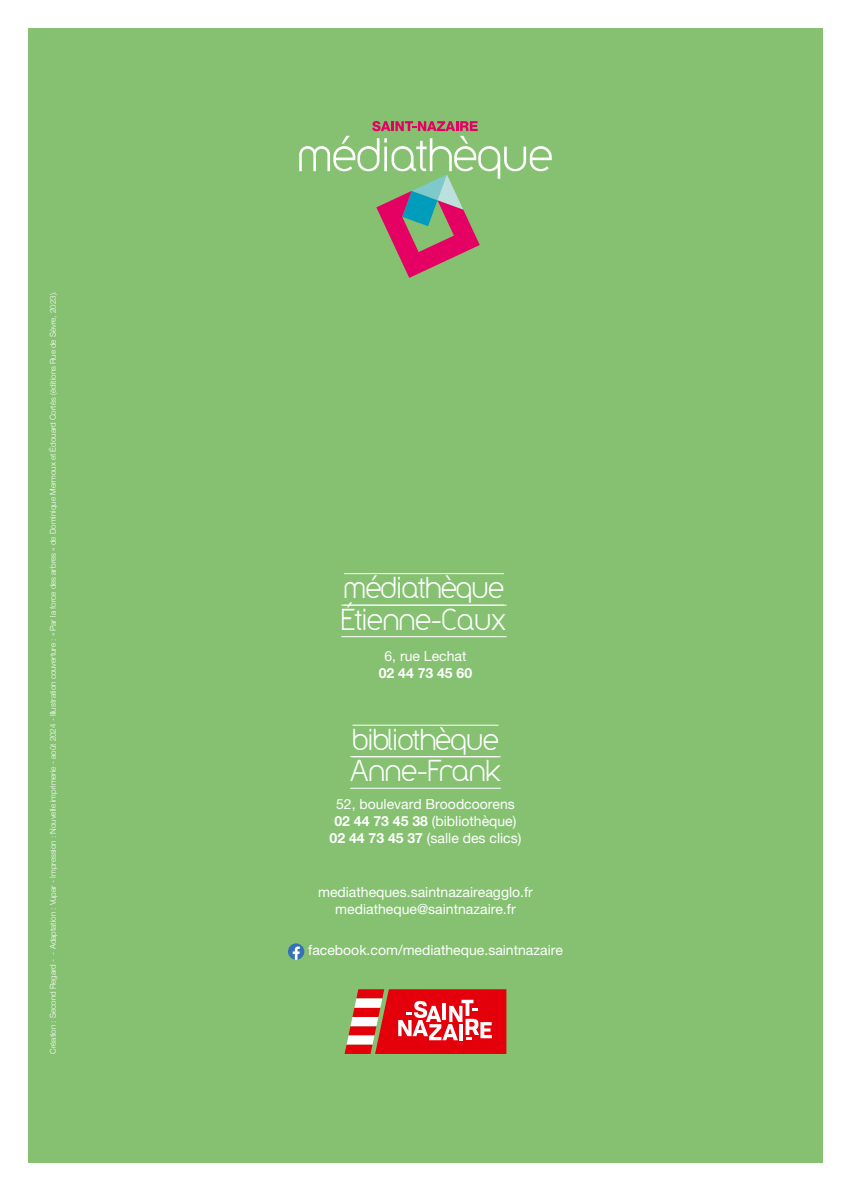
<style>
.page{position:relative;width:851px;height:1191px;background:#fff}
.page>*{position:absolute;margin:0;border:0;box-sizing:border-box;transform-origin:0 0}
.t1{font:25.2px/31.6px "Y2 K Neophyte";letter-spacing:.01em;color:#fff}
.t2{font:14px/16.8px "Helvetica Neue LT Pro";color:#fff;text-align:center}
.t3{font:14px/16.8px "Helvetica Neue";color:#fff;text-align:center}
.t4{font:700 14px "Helvetica Neue";color:#fff}
.t5{font:300 8px "Helvetica Neue";color:#fff}
.s1{font-weight:700}
</style>
<div class="page">
<div style="left:28px;top:28px;width:794px;height:1134px;background:#85c171"></div>
<svg style="left:344px;top:989px;width:162px;height:65px;background:#e04546"></svg>
<hr style="left:344px;top:573px;width:160px;height:1px;background:#fff">
<hr style="left:341px;top:604px;width:165px;height:1px;background:#fff">
<hr style="left:341px;top:636px;width:165px;height:1px;background:#fff">
<hr style="left:352px;top:724px;width:146px;height:1px;background:#fff">
<hr style="left:350px;top:756px;width:150px;height:1px;background:#fff">
<hr style="left:350px;top:788px;width:150px;height:1px;background:#fff">
<svg style="left:288px;top:943px;width:16px;height:16px"></svg>
<svg style="left:299px;top:121px;width:252px;height:157px"></svg>
<p class="t5" style="left:47px;top:1054px;width:764px;rotate:-90deg">Création : Second Regard - - Adaptation : Vupar - Impression : Nouvelle imprimerie - août 2024 - Illustration couverture : « Par la force des arbres » de Dominique Mermoux et Édouard Cortès (éditions Rue de Sèvre, 2023).</p>
<h1 class="t1" style="left:341px;top:571px;width:167px">médiathèque<br>Étienne-Caux</h1>
<h2 class="t2" style="left:384px;top:647px;width:83px">6, rue Lechat</h2>
<h2 class="t4" style="left:378px;top:664px;width:95px">02 44 73 45 60</h2>
<h1 class="t1" style="left:350px;top:722px;width:152px">bibliothèque<br>Anne-Frank</h1>
<h2 class="t2" style="left:336px;top:795px;width:180px">52, boulevard Broodcoorens</h2>
<h2 class="t3" style="left:329px;top:813px;width:193px"><span class="s1">02 44 73 45 38</span> (bibliothèque)<br><span class="s1">02 44 73 45 37</span> (salle des clics)</h2>
<h2 class="t2" style="left:318px;top:883px;width:216px">mediatheques.saintnazaireagglo.fr mediatheque@saintnazaire.fr</h2>
<h2 class="t2" style="left:308px;top:942px;width:256px">facebook.com/mediatheque.saintnazaire</h2>
</div>
